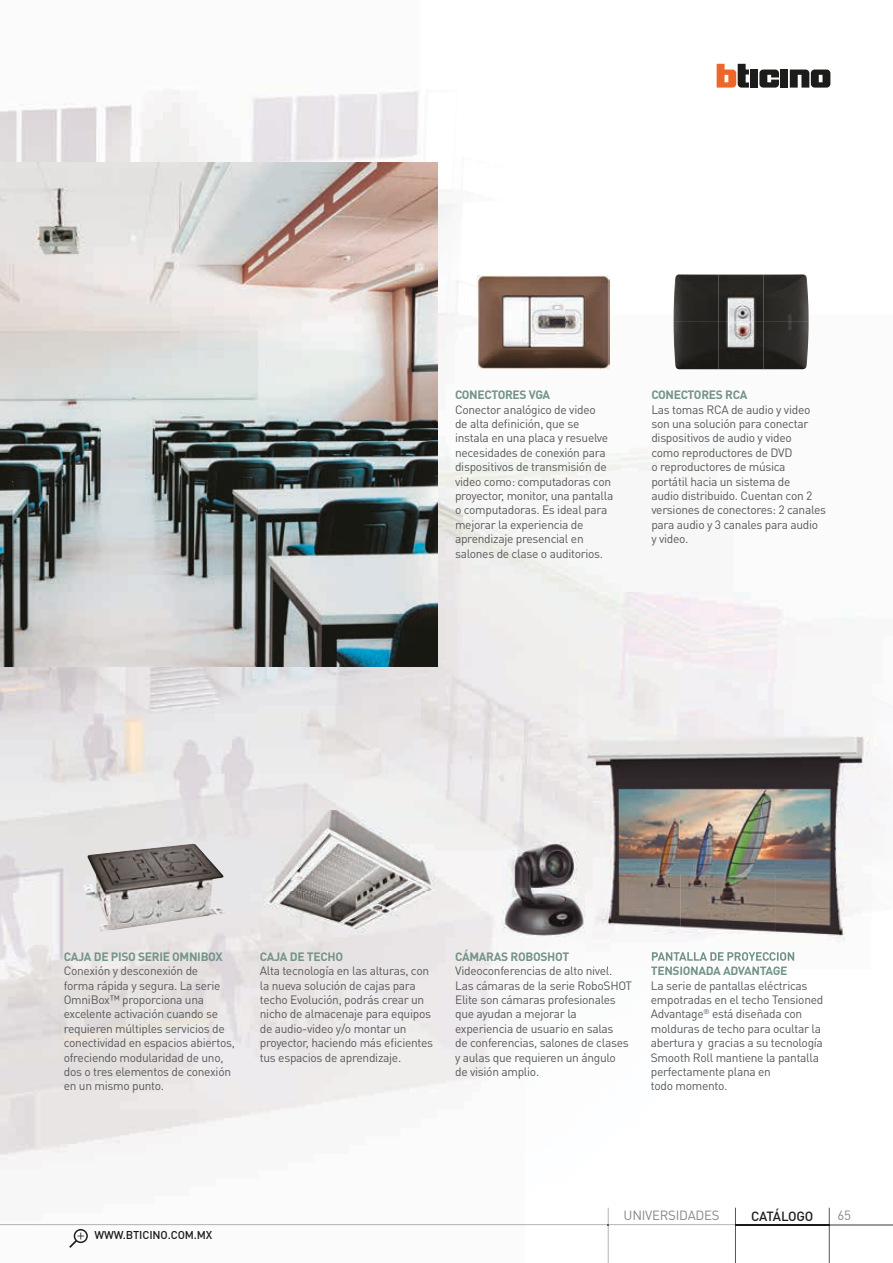
<style>
.page{position:relative;width:893px;height:1263px;background:#fff}
.page>*{position:absolute;margin:0;border:0;box-sizing:border-box;transform-origin:0 0}
.t1{font:13.2px "DIN Pro";letter-spacing:-.02em;color:#878787}
.t2{font:500 13.2px "DIN Pro";letter-spacing:-.02em;color:#1c1c1b}
.t3{font:12px/14.4px "DIN Pro";letter-spacing:-.025em;color:#585858}
.t4{font:700 12px "DIN Pro";letter-spacing:-.025em;color:#749489}
.t5{font:500 11.25px "DIN Pro";letter-spacing:-.01em;color:#1c1c1b}
</style>
<div class="page">
<img style="left:0;top:90px;width:420px;height:752px">
<img style="left:420px;top:315px;width:105px;height:911px">
<img style="left:578px;top:315px;width:105px;height:369px">
<img style="left:0;top:842px;width:263px;height:384px">
<img style="left:455px;top:966px;width:70px;height:9px">
<img style="left:0;top:684px;width:1px;height:468px">
<img style="left:0;top:162px;width:437px;height:504px">
<img style="left:0;top:1224px;width:893px;height:1px">
<img style="left:735px;top:1208px;width:1px;height:55px">
<img style="left:829px;top:1208px;width:1px;height:55px">
<svg style="left:69px;top:1229px;width:19px;height:19px"></svg>
<img style="left:608px;top:1208px;width:1px;height:55px">
<svg style="left:759px;top:70px;width:20px;height:18px"></svg>
<div style="left:780px;top:70px;width:8px;height:18px;background:#1c1c1b"></div>
<div style="left:750px;top:70px;width:8px;height:18px;background:#1c1c1b"></div>
<svg style="left:717px;top:64px;width:32px;height:24px"></svg>
<svg style="left:790px;top:70px;width:40px;height:18px"></svg>
<img style="left:263px;top:810px;width:171px;height:123px">
<img style="left:83px;top:844px;width:142px;height:88px">
<img style="left:585px;top:684px;width:286px;height:190px">
<img style="left:586px;top:874px;width:94px;height:87px">
<img style="left:680px;top:874px;width:96px;height:64px">
<img style="left:776px;top:874px;width:95px;height:95px">
<img style="left:652px;top:952px;width:143px;height:9px">
<img style="left:651px;top:966px;width:136px;height:3px">
<img style="left:502px;top:842px;width:84px;height:94px">
<img style="left:477px;top:275px;width:132px;height:93px">
<img style="left:673px;top:274px;width:136px;height:95px">
<p class="t4" style="left:455px;top:387px;width:97px">CONECTORES VGA</p>
<p class="t3" style="left:455px;top:401px;width:160px">Conector analógico de video<br>de alta definición, que se instala en una placa y resuelve necesidades de conexión para dispositivos de transmisión de video como: computadoras con proyector, monitor, una pantalla o computadoras. Es ideal para mejorar la experiencia de aprendizaje presencial en salones de clase o auditorios.</p>
<p class="t4" style="left:651px;top:387px;width:98px">CONECTORES RCA</p>
<p class="t3" style="left:651px;top:401px;width:176px">Las tomas RCA de audio y video son una solución para conectar dispositivos de audio y video<br>como reproductores de DVD<br>o reproductores de música<br>portátil hacia un sistema de<br>audio distribuido. Cuentan con 2 versiones de conectores: 2 canales para audio y 3 canales para audio y video.</p>
<p class="t4" style="left:64px;top:948px;width:161px">CAJA DE PISO SERIE OMNIBOX</p>
<p class="t3" style="left:64px;top:963px;width:173px">Conexión y desconexión de<br>forma rápida y segura. La serie<br>OmniBox™ proporciona una excelente activación cuando se requieren múltiples servicios de conectividad en espacios abiertos, ofreciendo modularidad de uno, dos o tres elementos de conexión en un mismo punto.</p>
<p class="t4" style="left:455px;top:948px;width:116px">CÁMARAS ROBOSHOT</p>
<p class="t3" style="left:455px;top:963px;width:179px">Videoconferencias de alto nivel.<br>Las cámaras de la serie RoboSHOT<br>Elite son cámaras profesionales que ayudan a mejorar la experiencia de usuario en salas<br>de conferencias, salones de clases y aulas que requieren un ángulo<br>de visión amplio.</p>
<p class="t4" style="left:260px;top:948px;width:85px">CAJA DE TECHO</p>
<p class="t3" style="left:260px;top:963px;width:175px">Alta tecnología en las alturas, con la nueva solución de cajas para techo Evolución, podrás crear un nicho de almacenaje para equipos de audio-video y/o montar un proyector, haciendo más eficientes tus espacios de aprendizaje.</p>
<p class="t4" style="left:651px;top:962px;width:138px">TENSIONADA ADVANTAGE</p>
<p class="t3" style="left:651px;top:977px;width:174px">La serie de pantallas eléctricas empotradas en el techo Tensioned<br>Advantage<sup>®</sup> está diseñada con molduras de techo para ocultar la abertura y gracias a su tecnología<br>Smooth Roll mantiene la pantalla perfectamente plana en<br>todo momento.</p>
<p class="t5" style="left:94px;top:1227px;width:119px">WWW.BTICINO.COM.MX</p>
<p class="t1" style="left:624px;top:1207px;width:97px">UNIVERSIDADES</p>
<p class="t2" style="left:751px;top:1207px;width:64px">CATÁLOGO</p>
<p class="t1" style="left:838px;top:1207px;width:15px">65</p>
</div>
